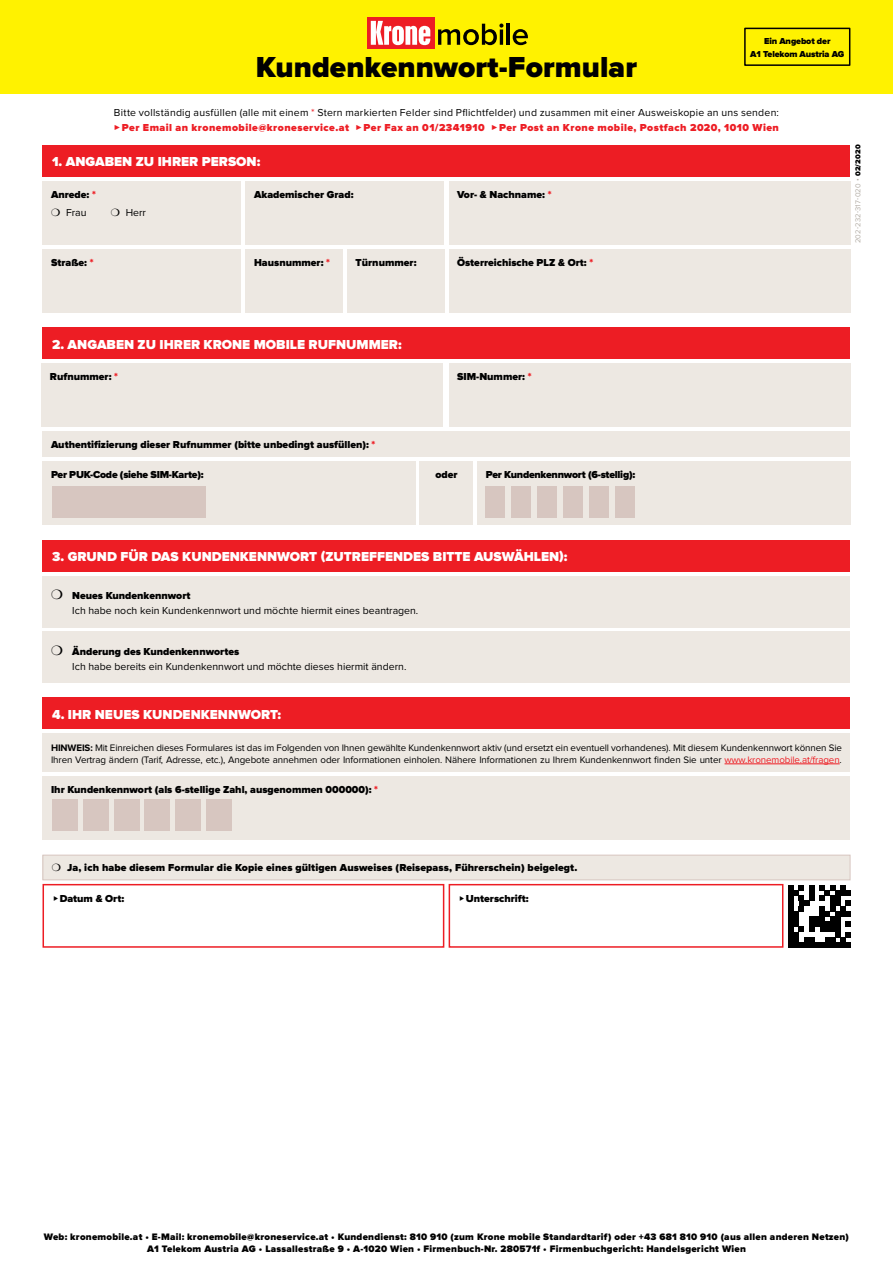
<style>
.page{position:relative;width:893px;height:1263px;background:#fff}
.page>*{position:absolute;margin:0;border:0;box-sizing:border-box;transform-origin:0 0}
.t1{font:900 30px "Proxima Nova";color:#000}
.t2{font:900 13.5px "Proxima Nova";color:#fff}
.t3{font:900 10.5px "Proxima Nova";color:#000}
.t4{font:10.5px/15px "Proxima Nova";color:#000}
.t5{font:10.5px "Proxima Nova";letter-spacing:.02em;color:#000}
.t6{font:900 10.5px "Proxima Nova";letter-spacing:.045em;color:#ed1d24}
.t7{font:900 10.5px "Proxima Nova";letter-spacing:-.02em;color:#000}
.t8{font:9.75px/12px "Proxima Nova";letter-spacing:-.01em;color:#000}
.t9{font:900 9.75px/12px "Proxima Nova";letter-spacing:.025em;color:#000;text-align:center}
.t10{font:900 9px/13.5px "Proxima Nova";letter-spacing:-.01em;color:#000;text-align:center}
.t11{font:7.5px "Proxima Nova";letter-spacing:.02em;color:#b3ada5}
.s1{color:#ed1d24}
.s2{font-weight:900;color:#000}
.s3{font-weight:900}
.s4{font-weight:700}
</style>
<div class="page">
<div style="left:449px;top:884px;width:334px;height:64px;border:2px solid #ed1d24"></div>
<div style="left:43px;top:884px;width:401px;height:64px;border:2px solid #ed1d24"></div>
<div style="left:43px;top:145px;width:807px;height:31px;background:#ed1d24"></div>
<div style="left:788px;top:942px;width:63px;height:5px;background:#000"></div>
<div style="left:788px;top:937px;width:11px;height:5px;background:#000"></div>
<div style="left:804px;top:937px;width:10px;height:5px;background:#000"></div>
<div style="left:825px;top:937px;width:10px;height:5px;background:#000"></div>
<div style="left:788px;top:932px;width:11px;height:5px;background:#000"></div>
<svg style="left:788px;top:927px;width:26px;height:5px"></svg>
<div style="left:820px;top:927px;width:20px;height:5px;background:#000"></div>
<div style="left:788px;top:921px;width:11px;height:6px;background:#000"></div>
<div style="left:809px;top:921px;width:31px;height:6px;background:#000"></div>
<svg style="left:835px;top:921px;width:16px;height:21px"></svg>
<div style="left:788px;top:916px;width:11px;height:5px;background:#000"></div>
<div style="left:809px;top:916px;width:16px;height:5px;background:#000"></div>
<div style="left:830px;top:916px;width:10px;height:5px;background:#000"></div>
<div style="left:788px;top:911px;width:11px;height:5px;background:#000"></div>
<div style="left:820px;top:911px;width:10px;height:5px;background:#000"></div>
<div style="left:835px;top:911px;width:16px;height:5px;background:#000"></div>
<svg style="left:788px;top:885px;width:26px;height:26px"></svg>
<svg style="left:820px;top:885px;width:31px;height:26px"></svg>
<div style="left:449px;top:181px;width:401px;height:63px;background:#ede8e2"></div>
<div style="left:43px;top:181px;width:198px;height:63px;background:#ede8e2"></div>
<div style="left:449px;top:249px;width:401px;height:64px;background:#ede8e2"></div>
<div style="left:43px;top:249px;width:198px;height:64px;background:#ede8e2"></div>
<div style="left:246px;top:181px;width:198px;height:63px;background:#ede8e2"></div>
<div style="left:246px;top:249px;width:97px;height:64px;background:#ede8e2"></div>
<div style="left:347px;top:249px;width:97px;height:64px;background:#ede8e2"></div>
<div style="left:43px;top:540px;width:807px;height:32px;background:#ed1d24"></div>
<div style="left:43px;top:576px;width:807px;height:51px;background:#ede8e2"></div>
<div style="left:43px;top:631px;width:807px;height:51px;background:#ede8e2"></div>
<div style="left:43px;top:327px;width:807px;height:32px;background:#ed1d24"></div>
<div style="left:41px;top:364px;width:402px;height:63px;background:#ede8e2"></div>
<div style="left:0;top:0;width:893px;height:94px;background:#fff200"></div>
<div style="left:367px;top:17px;width:67px;height:32px;background:#ed1d24"></div>
<svg style="left:371px;top:21px;width:59px;height:24px"></svg>
<svg style="left:438px;top:24px;width:65px;height:21px"></svg>
<hr style="left:507px;top:24px;width:3px;height:21px;background:#000">
<svg style="left:513px;top:29px;width:15px;height:16px"></svg>
<div style="left:744px;top:28px;width:106px;height:38px;border:2px solid #000"></div>
<div style="left:43px;top:461px;width:373px;height:64px;background:#ede8e2"></div>
<div style="left:477px;top:461px;width:373px;height:64px;background:#ede8e2"></div>
<div style="left:420px;top:461px;width:53px;height:64px;background:#ede8e2"></div>
<div style="left:486px;top:486px;width:19px;height:31px;background:#d7c6c0"></div>
<div style="left:512px;top:486px;width:19px;height:31px;background:#d7c6c0"></div>
<div style="left:538px;top:486px;width:19px;height:31px;background:#d7c6c0"></div>
<div style="left:564px;top:486px;width:19px;height:31px;background:#d7c6c0"></div>
<div style="left:590px;top:486px;width:19px;height:31px;background:#d7c6c0"></div>
<div style="left:615px;top:486px;width:20px;height:31px;background:#d7c6c0"></div>
<div style="left:52px;top:486px;width:153px;height:31px;background:#d7c6c0"></div>
<div style="left:43px;top:432px;width:807px;height:25px;background:#ede8e2"></div>
<div style="left:43px;top:697px;width:807px;height:32px;background:#ed1d24"></div>
<div style="left:43px;top:855px;width:807px;height:25px;background:#ede8e2"></div>
<div style="left:43px;top:855px;width:807px;height:25px;border:1px solid #d7c6c0"></div>
<div style="left:43px;top:733px;width:807px;height:39px;background:#ede8e2"></div>
<hr style="left:724px;top:763px;width:116px;height:1px;background:#ed1d24">
<div style="left:43px;top:776px;width:807px;height:64px;background:#ede8e2"></div>
<div style="left:52px;top:799px;width:26px;height:32px;background:#d7c6c0"></div>
<div style="left:83px;top:799px;width:25px;height:32px;background:#d7c6c0"></div>
<div style="left:114px;top:799px;width:25px;height:32px;background:#d7c6c0"></div>
<div style="left:145px;top:799px;width:25px;height:32px;background:#d7c6c0"></div>
<div style="left:175px;top:799px;width:26px;height:32px;background:#d7c6c0"></div>
<div style="left:206px;top:799px;width:26px;height:32px;background:#d7c6c0"></div>
<div style="left:449px;top:364px;width:401px;height:63px;background:#ede8e2"></div>
<h1 class="t1" style="left:256px;top:53px;width:383px">Kundenkennwort-Formular</h1>
<p class="t10" style="left:750px;top:34px;width:96px">Ein Angebot der<br>A1 Telekom Austria AG</p>
<p class="t5" style="left:114px;top:107px;width:666px">Bitte vollständig ausfüllen (alle mit einem <span class="s1">*</span> Stern markierten Felder sind Pflichtfelder) und zusammen mit einer Ausweiskopie an uns senden:</p>
<p class="t6" style="left:114px;top:122px;width:666px">✓Per Email an kronemobile@kroneservice.at ✓Per Fax an 01/2341910 ✓Per Post an Krone mobile, Postfach 2020, 1010 Wien</p>
<p class="t2" style="left:52px;top:155px;width:210px">1. ANGABEN ZU IHRER PERSON:</p>
<p class="t11" style="left:855px;top:243px;width:100px;rotate:-90deg">202-232-317-020 • <span class="s2">02/2020</span></p>
<p class="t3" style="left:254px;top:189px;width:101px">Akademischer Grad:</p>
<p class="t3" style="left:51px;top:189px;width:46px">Anrede: <span class="s1">*</span></p>
<p class="t3" style="left:457px;top:189px;width:96px">Vor- &amp; Nachname: <span class="s1">*</span></p>
<p class="t4" style="left:51px;top:205px;width:37px">❍ Frau</p>
<p class="t4" style="left:111px;top:205px;width:37px">❍ Herr</p>
<p class="t3" style="left:51px;top:257px;width:44px">Straße: <span class="s1">*</span></p>
<p class="t3" style="left:457px;top:257px;width:138px">Österreichische PLZ &amp; Ort: <span class="s1">*</span></p>
<p class="t3" style="left:254px;top:257px;width:77px">Hausnummer: <span class="s1">*</span></p>
<p class="t3" style="left:356px;top:257px;width:62px">Türnummer:</p>
<p class="t2" style="left:52px;top:338px;width:351px">2. ANGABEN ZU IHRER KRONE MOBILE RUFNUMMER:</p>
<p class="t3" style="left:50px;top:372px;width:70px">Rufnummer: <span class="s1">*</span></p>
<p class="t3" style="left:51px;top:440px;width:326px">Authentifizierung dieser Rufnummer (bitte unbedingt ausfüllen): <span class="s1">*</span></p>
<p class="t3" style="left:457px;top:372px;width:76px">SIM-Nummer: <span class="s1">*</span></p>
<p class="t7" style="left:51px;top:470px;width:154px">Per PUK-Code (siehe SIM-Karte):</p>
<p class="t3" style="left:435px;top:470px;width:24px">oder</p>
<p class="t7" style="left:486px;top:470px;width:151px">Per Kundenkennwort (6-stellig):</p>
<p class="t2" style="left:52px;top:551px;width:517px">3. GRUND FÜR DAS KUNDENKENNWORT (ZUTREFFENDES BITTE AUSWÄHLEN):</p>
<p class="t4" style="left:72px;top:589px;width:348px;text-indent:-21px">❍ <span class="s3">Neues Kundenkennwort<br></span>Ich habe noch kein Kundenkennwort und möchte hiermit eines beantragen.</p>
<p class="t4" style="left:72px;top:644px;width:336px;text-indent:-21px">❍ <span class="s3">Änderung des Kundenkennwortes<br></span>Ich habe bereits ein Kundenkennwort und möchte dieses hiermit ändern.</p>
<p class="t2" style="left:52px;top:708px;width:230px">4. IHR NEUES KUNDENKENNWORT:</p>
<p class="t8" style="left:51px;top:742px;width:792px"><span class="s4">HINWEIS:</span> Mit Einreichen dieses Formulares ist das im Folgenden von Ihnen gewählte Kundenkennwort aktiv (und ersetzt ein eventuell vorhandenes). Mit diesem Kundenkennwort können Sie<br>Ihren Vertrag ändern (Tarif, Adresse, etc.), Angebote annehmen oder Informationen einholen. Nähere Informationen zu Ihrem Kundenkennwort finden Sie unter <span class="s1">www.kronemobile.at/fragen</span>.</p>
<p class="t3" style="left:51px;top:784px;width:329px">Ihr Kundenkennwort (als 6-stellige Zahl, ausgenommen 000000): <span class="s1">*</span></p>
<p class="t3" style="left:52px;top:863px;width:527px">❍ Ja, ich habe diesem Formular die Kopie eines gültigen Ausweises (Reisepass, Führerschein) beigelegt.</p>
<p class="t3" style="left:53px;top:894px;width:73px">◆Datum &amp; Ort:</p>
<p class="t3" style="left:459px;top:894px;width:71px">◆Unterschrift:</p>
<p class="t9" style="left:44px;top:1231px;width:806px">Web: kronemobile.at • E-Mail: kronemobile@kroneservice.at • Kundendienst: 810 910 (zum Krone mobile Standardtarif) oder +43 681 810 910 (aus allen anderen Netzen)<br>A1 Telekom Austria AG • Lassallestraße 9 • A-1020 Wien • Firmenbuch-Nr. 280571f • Firmenbuchgericht: Handelsgericht Wien</p>
</div>
